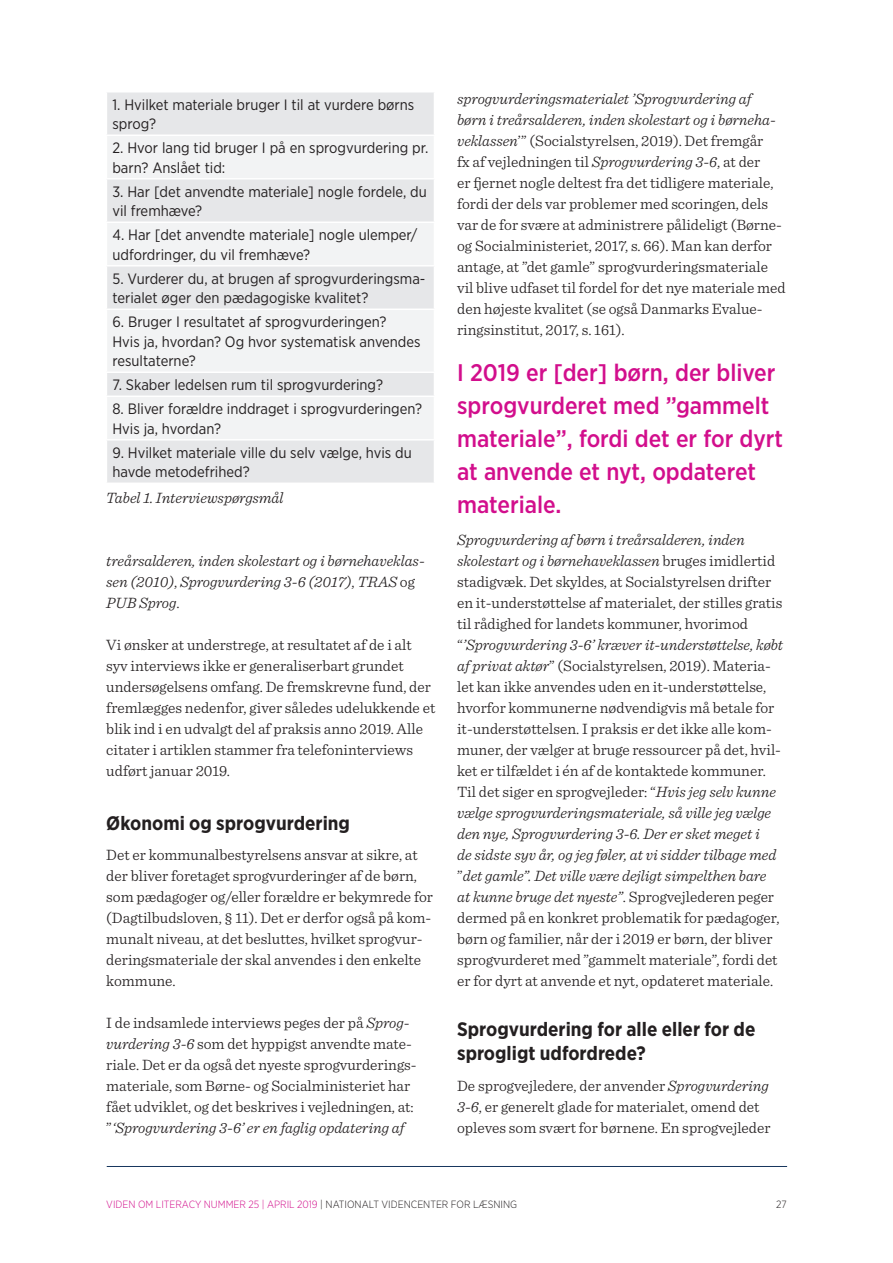
<style>
.page{position:relative;width:893px;height:1263px;background:#fff}
.page>*{position:absolute;margin:0;border:0;box-sizing:border-box;transform-origin:0 0}
.NEW_Liftout{font:500 24px/33px "Gotham Narrow";color:#d20e8c}
.NEW_Mellem_2_linjer{font:700 19.5px/24px "Gotham Narrow";color:#231f20}
.NEW_Mellem{font:700 19.5px "Gotham Narrow";color:#231f20}
.NEW_brød{font:300 15.75px/21px "Sentinel";color:#231f20}
.NEW_brød-2{font:italic 300 15.75px/21px "Sentinel";color:#231f20}
.NEW_Billedtekst{font:italic 300 15.75px "Sentinel";color:#231f20}
.NEW_Table_brød{font:15px/19.5px "Gotham Narrow";color:#231f20}
.t1{font:300 10.5px "Gotham Narrow";color:#d20e8c}
.t2{font:300 10.5px "Gotham Narrow";color:#231f20}
.s1{font-style:normal}
.s2{font-style:italic}
.s3{color:#231f20}
</style>
<div class="page">
<hr style="left:107px;top:1166px;width:680px;height:1px;background:#17365d">
<div style="left:107px;top:92px;width:327px;height:390px;background:#e6e7e9"></div>
<svg style="left:107px;top:136px;width:327px;height:303px;fill:#f2f3f4"></svg>
<hr style="left:106px;top:134px;width:329px;height:2px;background:#fff">
<hr style="left:106px;top:178px;width:329px;height:1px;background:#fff">
<hr style="left:106px;top:221px;width:329px;height:2px;background:#fff">
<hr style="left:106px;top:265px;width:329px;height:1px;background:#fff">
<hr style="left:106px;top:308px;width:329px;height:2px;background:#fff">
<hr style="left:106px;top:371px;width:329px;height:2px;background:#fff">
<hr style="left:106px;top:395px;width:329px;height:2px;background:#fff">
<hr style="left:106px;top:439px;width:329px;height:1px;background:#fff">
<p class="NEW_Table_brød" style="left:112px;top:94px;width:303px">1. Hvilket materiale bruger I til at vurdere børns sprog?</p>
<p class="NEW_Table_brød" style="left:112px;top:138px;width:317px">2. Hvor lang tid bruger I på en sprogvurdering pr. barn? Anslået tid:</p>
<p class="NEW_Table_brød" style="left:112px;top:181px;width:316px">3. Har [det anvendte materiale] nogle fordele, du vil fremhæve?</p>
<p class="NEW_Table_brød" style="left:112px;top:225px;width:307px">4. Har [det anvendte materiale] nogle ulemper/ udfordringer, du vil fremhæve?</p>
<p class="NEW_Table_brød" style="left:112px;top:268px;width:315px">5. Vurderer du, at brugen af sprogvurderingsma&shy;terialet øger den pædagogiske kvalitet?</p>
<p class="NEW_Table_brød" style="left:112px;top:312px;width:276px">6. Bruger I resultatet af sprogvurderingen?</p>
<p class="NEW_Table_brød" style="left:112px;top:331px;width:310px">Hvis ja, hvordan? Og hvor systematisk anvendes resultaterne?</p>
<p class="NEW_Table_brød" style="left:112px;top:375px;width:272px">7. Skaber ledelsen rum til sprogvurdering?</p>
<p class="NEW_Table_brød" style="left:112px;top:399px;width:311px">8. Bliver forældre inddraget i sprogvurderingen?<br>Hvis ja, hvordan?</p>
<p class="NEW_Table_brød" style="left:112px;top:442px;width:301px">9. Hvilket materiale ville du selv vælge, hvis du havde metodefrihed?</p>
<p class="NEW_Billedtekst" style="left:106px;top:486px;width:179px">Tabel 1. Interviewspørgsmål</p>
<p class="NEW_brød-2" style="left:106px;top:549px;width:320px">treårsalderen, inden skolestart og i børnehaveklas&shy;sen (2010)<span class="s1">,</span> Sprogvurdering 3-6 (2017)<span class="s1">,</span> TRAS <span class="s1">og<br></span>PUB Sprog<span class="s1">.</span></p>
<p class="NEW_brød" style="left:106px;top:633px;width:331px">Vi ønsker at understrege, at resultatet af de i alt syv interviews ikke er generaliserbart grundet undersøgelsens omfang. De fremskrevne fund, der fremlægges nedenfor, giver således udelukkende et blik ind i en udvalgt del af praksis anno 2019. Alle citater i artiklen stammer fra telefoninterviews udført januar 2019.</p>
<p class="NEW_Mellem" style="left:106px;top:810px;width:245px">Økonomi og sprogvurdering</p>
<p class="NEW_brød" style="left:106px;top:843px;width:328px">Det er kommunalbestyrelsens ansvar at sikre, at der bliver foretaget sprogvurderinger af de børn, som pædagoger og/eller forældre er bekymrede for (Dagtilbudsloven, § 11). Det er derfor også på kom&shy;munalt niveau, at det besluttes, hvilket sprogvur&shy;deringsmateriale der skal anvendes i den enkelte kommune.</p>
<p class="NEW_brød" style="left:106px;top:1011px;width:312px">I de indsamlede interviews peges der på <span class="s2">Sprog&shy;vurdering 3-6</span> som det hyppigst anvendte mate&shy;riale. Det er da også det nyeste sprogvurderings&shy;materiale, som Børne- og Socialministeriet har fået udviklet, og det beskrives i vejledningen, at: ”<span class="s2">‘Sprogvurdering 3-6’ er en faglig opdatering af</span></p>
<p class="NEW_brød" style="left:457px;top:87px;width:330px"><span class="s2">sprogvurderingsmaterialet ’Sprogvurdering af<br>børn i treårsalderen, inden skolestart og i børneha&shy;veklassen</span>’” (Socialstyrelsen, 2019). Det fremgår<br>fx af vejledningen til <span class="s2">Sprogvurdering 3-6</span>, at der<br>er fjernet nogle deltest fra det tidligere materiale, fordi der dels var problemer med scoringen, dels var de for svære at administrere pålideligt (Børne&shy;og Socialministeriet, 2017, s. 66). Man kan derfor antage, at ”det gamle” sprogvurderingsmateriale vil blive udfaset til fordel for det nye materiale med den højeste kvalitet (se også Danmarks Evalue&shy;ringsinstitut, 2017, s. 161).</p>
<p class="NEW_Liftout" style="left:457px;top:355px;width:327px">I 2019 er [der] børn, der bliver sprogvurderet med ”gammelt materiale”, fordi det er for dyrt at anvende et nyt, opdateret materiale.</p>
<p class="NEW_brød" style="left:457px;top:528px;width:328px"><span class="s2">Sprogvurdering af børn i treårsalderen, inden skolestart og i børnehaveklassen</span> bruges imidlertid stadigvæk. Det skyldes, at Socialstyrelsen drifter en it-understøttelse af materialet, der stilles gratis til rådighed for landets kommuner, hvorimod “<span class="s2">’Sprogvurdering 3-6’ kræver it-understøttelse, købt af privat aktør</span>” (Socialstyrelsen, 2019). Materia&shy;let kan ikke anvendes uden en it-understøttelse, hvorfor kommunerne nødvendigvis må betale for it-understøttelsen. I praksis er det ikke alle kom&shy;muner, der vælger at bruge ressourcer på det, hvil&shy;ket er tilfældet i én af de kontaktede kommuner.<br>Til det siger en sprogvejleder: “<span class="s2">Hvis jeg selv kunne vælge sprogvurderingsmateriale, så ville jeg vælge den nye, Sprogvurdering 3-6. Der er sket meget i<br>de sidste syv år, og jeg føler, at vi sidder tilbage med </span>”<span class="s2">det gamle”. Det ville være dejligt simpelthen bare at kunne bruge det nyeste”</span>. Sprogvejlederen peger dermed på en konkret problematik for pædagoger, børn og familier, når der i 2019 er børn, der bliver sprogvurderet med ”gammelt materiale”, fordi det er for dyrt at anvende et nyt, opdateret materiale.</p>
<p class="NEW_Mellem_2_linjer" style="left:457px;top:1016px;width:300px">Sprogvurdering for alle eller for de sprogligt udfordrede?</p>
<p class="NEW_brød" style="left:457px;top:1074px;width:315px">De sprogvejledere, der anvender <span class="s2">Sprogvurdering<br>3-6</span>, er generelt glade for materialet, omend det opleves som svært for børnene. En sprogvejleder</p>
<p class="t1" style="left:106px;top:1197px;width:412px">VIDEN OM LITERACY NUMMER 25 | APRIL 2019 <span class="s3">| NATIONALT VIDENCENTER FOR LÆSNING</span></p>
<p class="t2" style="left:776px;top:1197px;width:12px">27</p>
</div>
